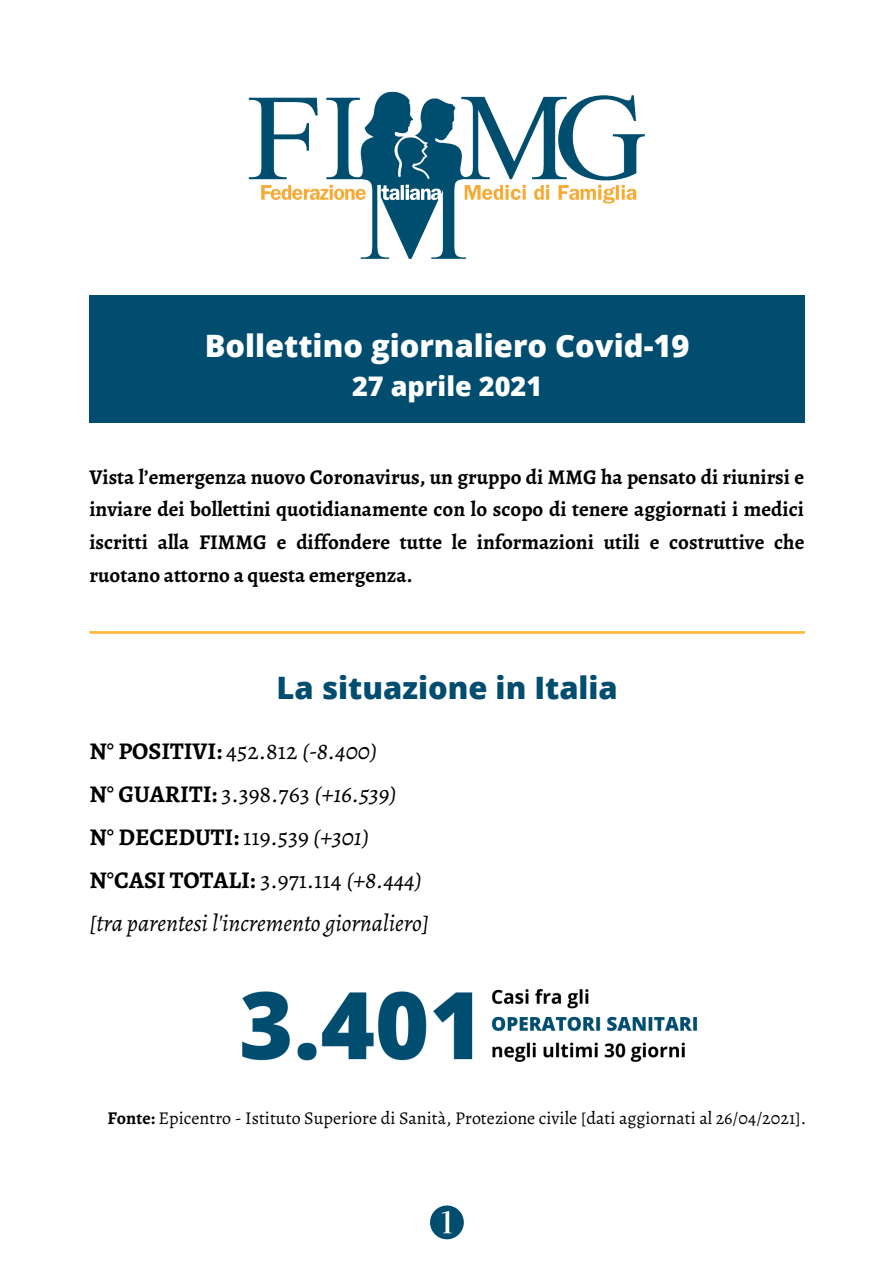
<style>
.page{position:relative;width:894px;height:1264px;background:#fff}
.page>*{position:absolute;margin:0;border:0;box-sizing:border-box;transform-origin:0 0}
.t1{font:800 30.9px "Open Sans";color:#fff}
.t2{font:800 30.9px "Open Sans";color:#004d70}
.t3{font:800 27px "Open Sans";color:#fff}
.t4{font:700 24px "Alegreya";color:#000}
.t5{font:italic 24px "Alegreya";color:#000}
.t6{font:700 21px/32.7px "Alegreya";color:#000;text-align:justify}
.t7{font:18px "Alegreya";color:#000}
.s1{font-weight:400}
.s2{font-weight:400;font-style:italic}
.s3{font-weight:700}
</style>
<div class="page">
<img style="left:248px;top:91px;width:397px;height:168px">
<svg style="left:89px;top:631px;width:715px;height:2px"></svg>
<div style="left:89px;top:295px;width:715px;height:127px;background:#004d70"></div>
<svg style="left:430px;top:1205px;width:33px;height:34px"></svg>
<img style="left:242px;top:989px;width:456px;height:73px">
<p class="t1" style="left:204px;top:324px;width:486px">Bollettino giornaliero Covid-19</p>
<p class="t3" style="left:352px;top:367px;width:192px">27 aprile 2021</p>
<p class="t6" style="left:89px;top:460px;width:716px">Vista l’emergenza nuovo Coronavirus, un gruppo di MMG ha pensato di riunirsi e inviare dei bollettini quotidianamente con lo scopo di tenere aggiornati i medici iscritti alla FIMMG e diffondere tutte le informazioni utili e costruttive che ruotano attorno a questa emergenza.</p>
<p class="t2" style="left:276px;top:666px;width:342px">La situazione in Italia</p>
<p class="t4" style="left:89px;top:735px;width:289px">N° POSITIVI: <span class="s1">452.812</span> <span class="s2">(-8.400)</span></p>
<p class="t4" style="left:89px;top:777px;width:308px">N° GUARITI: <span class="s1">3.398.763</span> <span class="s2">(+16.539)</span></p>
<p class="t4" style="left:89px;top:820px;width:281px">N° DECEDUTI: <span class="s1">119.539</span> <span class="s2">(+301)</span></p>
<p class="t4" style="left:89px;top:863px;width:334px">N°CASI TOTALI: <span class="s1">3.971.114</span> <span class="s2">(+8.444)</span></p>
<p class="t5" style="left:89px;top:906px;width:341px">[tra parentesi l'incremento giornaliero]</p>
<p class="t7" style="left:107px;top:1105px;width:700px"><span class="s3">Fonte:</span> Epicentro - Istituto Superiore di Sanità, Protezione civile [dati aggiornati al 26/04/2021].</p>
</div>
